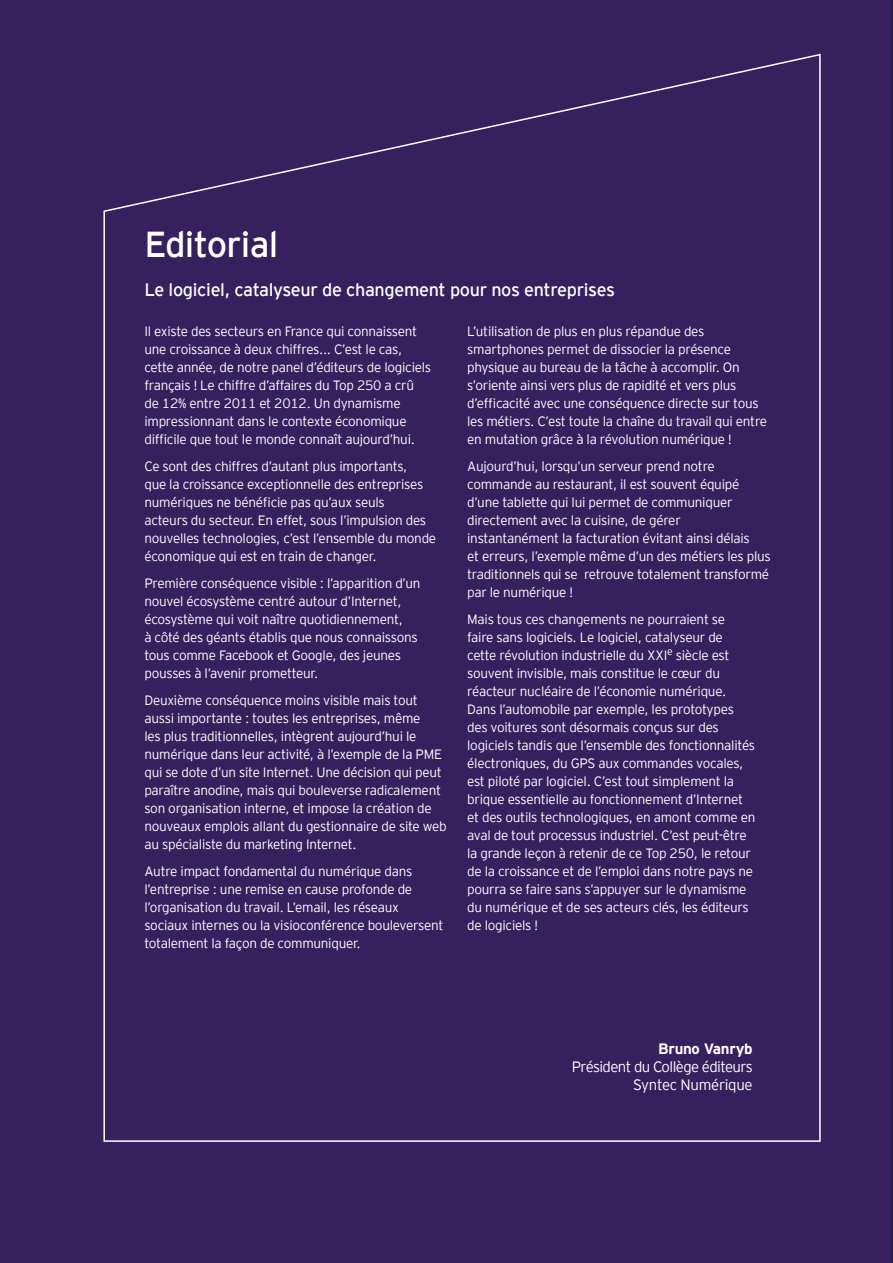
<style>
.page{position:relative;width:893px;height:1263px;background:#36205e}
.page>*{position:absolute;margin:0;border:0;box-sizing:border-box;transform-origin:0 0}
.Titre_de_l_intercala{font:36px "EY Interstate";letter-spacing:-.02em;color:#fff}
.Titre_de_l_intercala-2{font:18px "EY Interstate";letter-spacing:-.02em;color:#fff}
.t1{font:300 15px/18px "EY Interstate";letter-spacing:-.04em;color:#fff;text-align:right}
.Body_copy{font:300 13.5px/18px "EY Interstate";letter-spacing:-.02em;color:#fff}
.s1{font-weight:700}
</style>
<div class="page">
<div style="left:102px;top:53px;width:719px;height:1089px;background:#36205e"></div>
<p class="Titre_de_l_intercala" style="left:144px;top:219px;width:135px">Editorial</p>
<p class="Titre_de_l_intercala-2" style="left:144px;top:277px;width:472px">Le logiciel, catalyseur de changement pour nos entreprises</p>
<p class="Body_copy" style="left:144px;top:321px;width:288px">Il existe des secteurs en France qui connaissent une croissance à deux chiffres... C’est le cas, cette année, de notre panel d’éditeurs de logiciels français ! Le chiffre d’affaires du Top 250 a crû de 12% entre 2011 et 2012. Un dynamisme impressionnant dans le contexte économique difficile que tout le monde connaît aujourd’hui.</p>
<p class="Body_copy" style="left:144px;top:456px;width:293px">Ce sont des chiffres d’autant plus importants,<br>que la croissance exceptionnelle des entreprises numériques ne bénéficie pas qu’aux seuls<br>acteurs du secteur. En effet, sous l’impulsion des nouvelles technologies, c’est l’ensemble du monde économique qui est en train de changer.</p>
<p class="Body_copy" style="left:144px;top:573px;width:278px">Première conséquence visible : l’apparition d’un nouvel écosystème centré autour d’Internet, écosystème qui voit naître quotidiennement,<br>à côté des géants établis que nous connaissons tous comme Facebook et Google, des jeunes pousses à l’avenir prometteur.</p>
<p class="Body_copy" style="left:144px;top:690px;width:304px">Deuxième conséquence moins visible mais tout aussi importante : toutes les entreprises, même<br>les plus traditionnelles, intègrent aujourd’hui le numérique dans leur activité, à l’exemple de la PME qui se dote d’un site Internet. Une décision qui peut paraître anodine, mais qui bouleverse radicalement son organisation interne, et impose la création de nouveaux emplois allant du gestionnaire de site web au spécialiste du marketing Internet.</p>
<p class="Body_copy" style="left:144px;top:861px;width:300px">Autre impact fondamental du numérique dans l’entreprise : une remise en cause profonde de l’organisation du travail. L’email, les réseaux sociaux internes ou la visioconférence bouleversent totalement la façon de communiquer.</p>
<p class="Body_copy" style="left:467px;top:321px;width:302px">L’utilisation de plus en plus répandue des smartphones permet de dissocier la présence physique au bureau de la tâche à accomplir. On s’oriente ainsi vers plus de rapidité et vers plus d’efficacité avec une conséquence directe sur tous les métiers. C’est toute la chaîne du travail qui entre en mutation grâce à la révolution numérique !</p>
<p class="Body_copy" style="left:467px;top:456px;width:305px">Aujourd’hui, lorsqu’un serveur prend notre commande au restaurant, il est souvent équipé d’une tablette qui lui permet de communiquer directement avec la cuisine, de gérer instantanément la facturation évitant ainsi délais<br>et erreurs, l’exemple même d’un des métiers les plus traditionnels qui se retrouve totalement transformé par le numérique !</p>
<p class="Body_copy" style="left:467px;top:609px;width:290px">Mais tous ces changements ne pourraient se<br>faire sans logiciels. Le logiciel, catalyseur de cette révolution industrielle du XXI<sup>e</sup> siècle est souvent invisible, mais constitue le cœur du réacteur nucléaire de l’économie numérique.<br>Dans l’automobile par exemple, les prototypes des voitures sont désormais conçus sur des logiciels tandis que l’ensemble des fonctionnalités électroniques, du GPS aux commandes vocales, est piloté par logiciel. C’est tout simplement la brique essentielle au fonctionnement d’Internet et des outils technologiques, en amont comme en aval de tout processus industriel. C’est peut-être la grande leçon à retenir de ce Top 250, le retour de la croissance et de l’emploi dans notre pays ne pourra se faire sans s’appuyer sur le dynamisme du numérique et de ses acteurs clés, les éditeurs de logiciels !</p>
<p class="t1" style="left:572px;top:1039px;width:182px"><span class="s1">Bruno Vanryb<br></span>Président du Collège éditeurs<br>Syntec Numérique</p>
</div>
